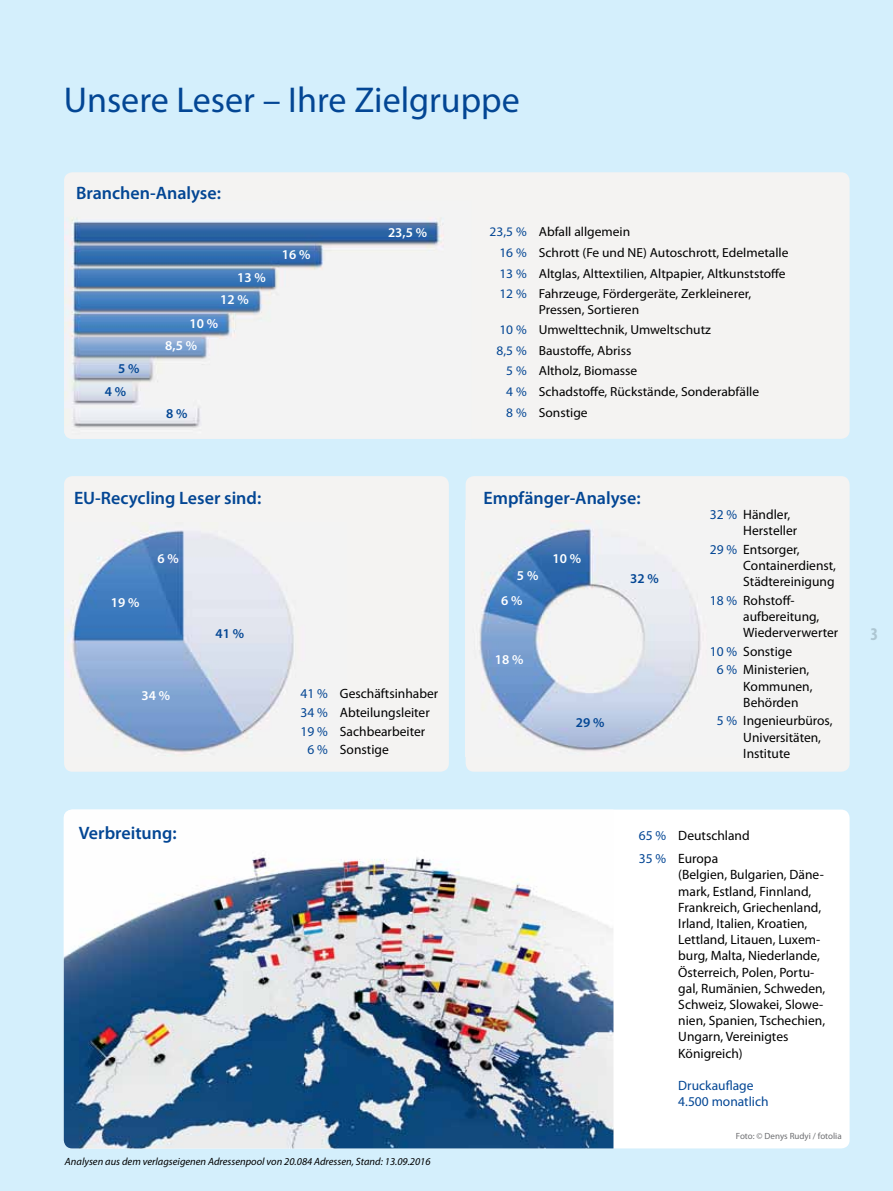
<style>
.page{position:relative;width:893px;height:1191px;background:#d4effc}
.page>*{position:absolute;margin:0;border:0;box-sizing:border-box;transform-origin:0 0}
.t1{font:36px "Myriad Pro";color:#034694}
.t2{font:600 18px "Myriad Pro";color:#034694}
.t3{font:700 condensed 18px "Myriad Pro";color:#adc6d2}
.t4{font:13.5px/16.2px "Myriad Pro";color:#000}
.t5{font:600 13.5px/21.8px "Myriad Pro";color:#fff}
.t6{font:13.5px/16.2px "Myriad Pro";color:#034694}
.t7{font:600 13.5px/22.8px "Myriad Pro";color:#034694}
.t8{font:13.05px/20.5px "Myriad Pro";color:#000}
.t9{font:italic 10.5px "Myriad Pro";color:#000}
.t10{font:9px "Myriad Pro";color:#6d6e71}
.s1{color:#034694}
</style>
<div class="page">
<div style="left:64px;top:809px;width:786px;height:339px;background:#fff;border-radius:9px"></div>
<img style="left:64px;top:809px;width:549px;height:339px">
<div style="left:64px;top:172px;width:786px;height:267px;background:#f4f3f2;border-radius:9px"></div>
<img style="left:64px;top:218px;width:379px;height:221px">
<div style="left:64px;top:476px;width:385px;height:295px;background:#f4f3f2;border-radius:9px"></div>
<img style="left:67px;top:530px;width:227px;height:223px">
<div style="left:466px;top:476px;width:384px;height:295px;background:#f4f3f2;border-radius:9px"></div>
<img style="left:479px;top:525px;width:222px;height:226px">
<h1 class="t1" style="left:64px;top:78px;width:457px">Unsere Leser – Ihre Zielgruppe</h1>
<h2 class="t2" style="left:76px;top:182px;width:146px">Branchen-Analyse:</h2>
<p class="t7" style="left:105px;top:356px;width:36px;text-indent:13px">5 %<br>4 %</p>
<p class="t5" style="left:220px;top:266px;width:47px;text-indent:17px">13 %<br>12 %</p>
<p class="t5" style="left:165px;top:312px;width:54px;text-indent:24px">10 %<br>8,5 %</p>
<p class="t5" style="left:282px;top:244px;width:30px">16 %</p>
<p class="t7" style="left:166px;top:401px;width:23px">8 %</p>
<p class="t5" style="left:388px;top:221px;width:41px">23,5 %</p>
<h2 class="t2" style="left:74px;top:486px;width:189px">EU-Recycling Leser sind:</h2>
<p class="t5" style="left:111px;top:591px;width:30px">19 %</p>
<p class="t5" style="left:158px;top:547px;width:23px">6 %</p>
<p class="t5" style="left:141px;top:684px;width:30px">34 %</p>
<p class="t7" style="left:215px;top:622px;width:30px">41 %</p>
<h2 class="t2" style="left:79px;top:821px;width:99px">Verbreitung:</h2>
<p class="t4" style="left:300px;top:685px;width:139px"><span class="s1">41 %</span> Geschäftsinhaber</p>
<p class="t4" style="left:300px;top:704px;width:131px"><span class="s1">34 %</span> Abteilungsleiter</p>
<p class="t4" style="left:300px;top:722px;width:126px"><span class="s1">19 %</span> Sachbearbeiter</p>
<p class="t4" style="left:307px;top:741px;width:83px"><span class="s1">6 %</span> Sonstige</p>
<p class="t9" style="left:65px;top:1154px;width:367px">Analysen aus dem verlagseigenen Adressenpool von 20.084 Adressen, Stand: 13.09.2016</p>
<p class="t8" style="left:499px;top:221px;width:291px;text-indent:-10px"><span class="s1">23,5 %</span> Abfall allgemein<br><span class="s1">16 %</span> Schrott (Fe und NE) Autoschrott, Edelmetalle <span class="s1">13 %</span> Altglas, Alttextilien, Altpapier, Altkunststoffe <span class="s1">12 %</span> Fahrzeuge, Fördergeräte, Zerkleinerer,</p>
<p class="t8" style="left:539px;top:299px;width:102px">Pressen, Sortieren</p>
<p class="t8" style="left:499px;top:319px;width:213px"><span class="s1">10 %</span> Umwelttechnik, Umweltschutz</p>
<p class="t8" style="left:497px;top:340px;width:136px"><span class="s1">8,5 %</span> Baustoffe, Abriss</p>
<p class="t8" style="left:506px;top:360px;width:132px"><span class="s1">5 %</span> Altholz, Biomasse</p>
<p class="t8" style="left:506px;top:381px;width:254px"><span class="s1">4 %</span> Schadstoffe, Rückstände, Sonderabfälle</p>
<p class="t8" style="left:506px;top:402px;width:83px"><span class="s1">8 %</span> Sonstige</p>
<h2 class="t2" style="left:483px;top:486px;width:159px">Empfänger-Analyse:</h2>
<p class="t5" style="left:501px;top:562px;width:39px;line-height:25px;text-indent:16px">5 %<br>6 %</p>
<p class="t5" style="left:552px;top:547px;width:30px">10 %</p>
<p class="t5" style="left:495px;top:648px;width:30px">18 %</p>
<p class="t7" style="left:576px;top:710px;width:30px">29 %</p>
<p class="t7" style="left:630px;top:566px;width:30px">32 %</p>
<p class="t4" style="left:743px;top:506px;width:56px;text-indent:-33px"><span class="s1">32 %</span> Händler,<br>Hersteller</p>
<p class="t4" style="left:743px;top:541px;width:94px;text-indent:-33px"><span class="s1">29 %</span> Entsorger,<br>Containerdienst,<br>Städtereinigung</p>
<p class="t4" style="left:743px;top:592px;width:96px;text-indent:-33px"><span class="s1">18 %</span> Rohstoff&shy;aufbereitung,<br>Wiederverwerter</p>
<p class="t4" style="left:717px;top:641px;width:94px;line-height:18.6px;text-indent:-7px"><span class="s1">10 %</span> Sonstige<br><span class="s1">6 %</span> Ministerien,</p>
<p class="t4" style="left:743px;top:677px;width:71px">Kommunen,<br>Behörden</p>
<p class="t4" style="left:743px;top:712px;width:91px;text-indent:-26px"><span class="s1">5 %</span> Ingenieurbüros,<br>Universitäten,<br>Institute</p>
<p class="t4" style="left:639px;top:823px;width:112px;line-height:23.5px"><span class="s1">65 %</span> Deutschland<br><span class="s1">35 %</span> Europa</p>
<p class="t4" style="left:678px;top:866px;width:149px">(Belgien, Bulgarien, Däne&shy;mark, Estland, Finnland,<br>Frankreich, Griechenland,<br>Irland, Italien, Kroatien,<br>Lettland, Litauen, Luxem&shy;burg, Malta, Niederlande,<br>Österreich, Polen, Portu&shy;gal, Rumänien, Schweden,<br>Schweiz, Slowakei, Slowe&shy;nien, Spanien, Tschechien,<br>Ungarn, Vereinigtes<br>Königreich)</p>
<p class="t6" style="left:678px;top:1077px;width:92px">Druckauflage<br>4.500 monatlich</p>
<p class="t10" style="left:736px;top:1130px;width:107px">Foto: © Denys Rudyi / fotolia</p>
<h2 class="t3" style="left:870px;top:623px;width:9px">3</h2>
</div>
